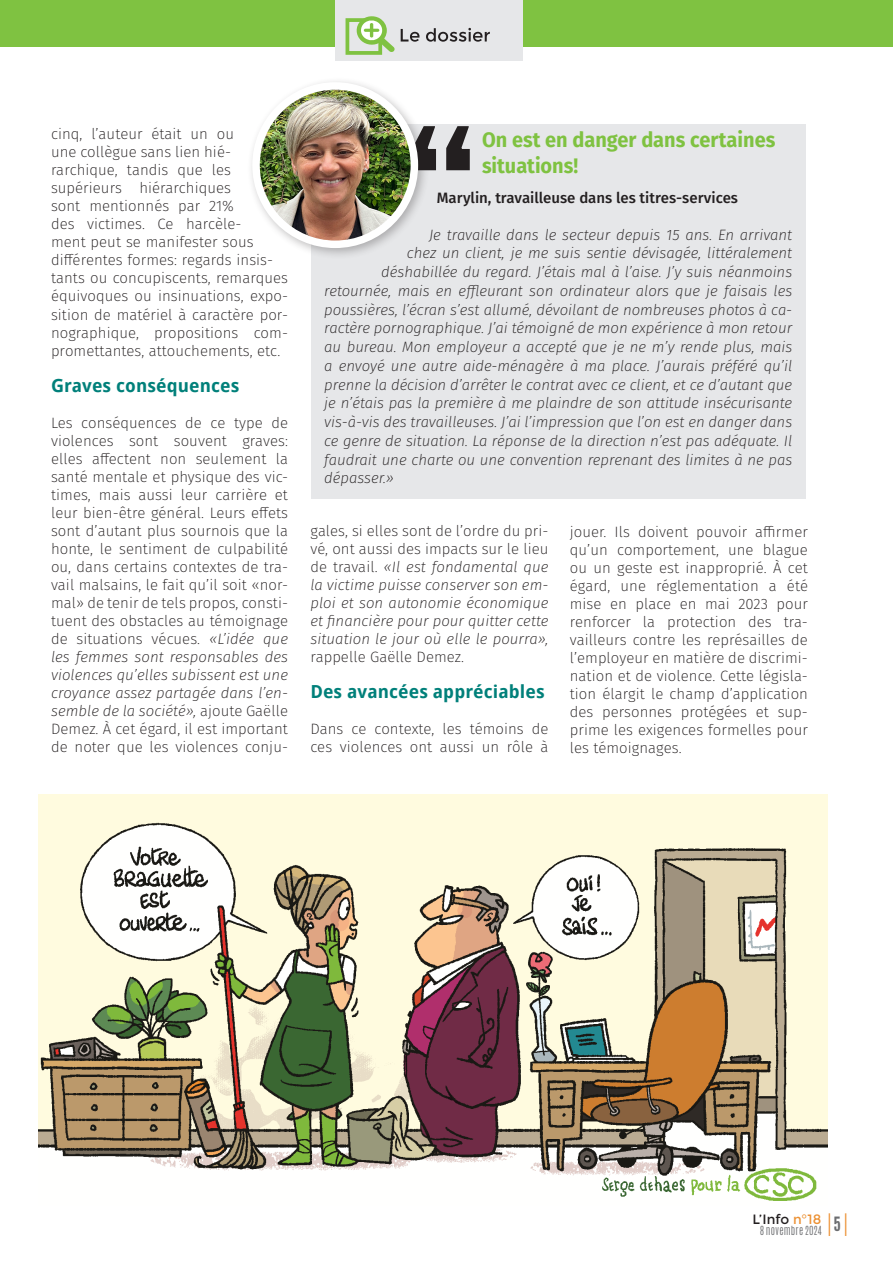
<style>
.page{position:relative;width:893px;height:1263px;background:#fff}
.page>*{position:absolute;margin:0;border:0;box-sizing:border-box;transform-origin:0 0}
.t1{font:300 25.95px "Antonio";color:#ec9134;scale:.64 1}
.Chap{font:700 21px/25.5px "Fira Sans";color:#7fc241;scale:.95 1}
.Doss-iT{font:700 18px "Droid Sans";letter-spacing:.005em;color:#00807a}
.Texte{font:200 15px/18px "Fira Sans";letter-spacing:.005em;color:#231f20}
.Texte-2{font:italic 200 15px/18px "Fira Sans";color:#231f20;text-align:justify}
.Texte-3{font:500 15px "Fira Sans";color:#231f20}
.t2{font:13.5px "Montserrat";letter-spacing:.005em;color:#231f20}
.t3{font:300 10.5px "Antonio";letter-spacing:.03em;color:#6c6d70}
.s1{font-style:italic}
.s2{font-style:normal}
.s3{color:#ec9134}
</style>
<div class="page">
<div style="left:0;top:0;width:893px;height:47px;background:#7fc241"></div>
<div style="left:335px;top:0;width:187px;height:61px;background:#e6e7e9"></div>
<svg style="left:401px;top:28px;width:89px;height:14px"></svg>
<svg style="left:345px;top:16px;width:50px;height:39px"></svg>
<div style="left:311px;top:125px;width:495px;height:374px;background:#e6e7e9"></div>
<svg style="left:430px;top:126px;width:40px;height:44px"></svg>
<div style="left:246px;top:76px;width:184px;height:184px;background:#231f20;opacity:.3"></div>
<img style="left:256px;top:86px;width:158px;height:158px;border-radius:79px">
<div style="left:252px;top:82px;width:166px;height:166px;border:8px solid #fff;border-radius:50%"></div>
<img style="left:38px;top:794px;width:789px;height:407px">
<p class="Texte" style="left:51px;top:125px;width:239px">cinq, l’auteur était un ou<br>une collègue sans lien hié&shy;rarchique, tandis que les supérieurs hiérarchiques<br>sont mentionnés par 21%<br>des victimes. Ce harcèle-<br>ment peut se manifester sous différentes formes: regards insis&shy;tants ou concupiscents, remarques équivoques ou insinuations, expo&shy;sition de matériel à caractère por&shy;nographique, propositions com&shy;promettantes, attouchements, etc.</p>
<p class="Doss-iT" style="left:51px;top:372px;width:190px">Graves conséquences</p>
<p class="Texte" style="left:51px;top:413px;width:239px;text-align:justify">Les conséquences de ce type de violences sont souvent graves: elles affectent non seulement la santé mentale et physique des vic&shy;times, mais aussi leur carrière et leur bien-être général. Leurs effets sont d’autant plus sournois que la honte, le sentiment de culpabilité ou, dans certains contextes de tra&shy;vail malsains, le fait qu’il soit «nor&shy;mal» de tenir de tels propos, consti&shy;tuent des obstacles au témoignage de situations vécues. <span class="s1">«L’idée que les femmes sont responsables des violences qu’elles subissent est une croyance assez partagée dans l’en&shy;semble de la société»,</span> ajoute Gaëlle Demez. À cet égard, il est important de noter que les violences conju-</p>
<p class="Chap" style="left:482px;top:127px;width:310px">On est en danger dans certaines situations!</p>
<p class="Texte-3" style="left:437px;top:187px;width:303px">Marylin, travailleuse dans les titres-services</p>
<p class="Texte-2" style="left:429px;top:225px;width:365px">Je travaille dans le secteur depuis 15 ans. En arrivant</p>
<p class="Texte-2" style="left:407px;top:244px;width:387px">chez un client, je me suis sentie dévisagée, littéralement</p>
<p class="Texte-2" style="left:381px;top:263px;width:412px">déshabillée du regard. J’étais mal à l’aise. J’y suis néanmoins</p>
<p class="Texte-2" style="left:324px;top:281px;width:470px">retournée, mais en effleurant son ordinateur alors que je faisais les</p>
<p class="Texte-2" style="left:324px;top:300px;width:470px">poussières, l’écran s’est allumé, dévoilant de nombreuses photos à ca-</p>
<p class="Texte-2" style="left:324px;top:319px;width:470px">ractère pornographique. J’ai témoigné de mon expérience à mon retour</p>
<p class="Texte-2" style="left:324px;top:338px;width:470px">au bureau. Mon employeur a accepté que je ne m’y rende plus, mais</p>
<p class="Texte-2" style="left:324px;top:356px;width:469px">a envoyé une autre aide-ménagère à ma place. J’aurais préféré qu’il</p>
<p class="Texte-2" style="left:324px;top:375px;width:469px">prenne la décision d’arrêter le contrat avec ce client, et ce d’autant que</p>
<p class="Texte-2" style="left:324px;top:394px;width:469px">je n’étais pas la première à me plaindre de son attitude insécurisante</p>
<p class="Texte-2" style="left:324px;top:413px;width:469px">vis-à-vis des travailleuses. J’ai l’impression que l’on est en danger dans</p>
<p class="Texte-2" style="left:324px;top:431px;width:470px">ce genre de situation. La réponse de la direction n’est pas adéquate. Il</p>
<p class="Texte-2" style="left:324px;top:450px;width:469px">faudrait une charte ou une convention reprenant des limites à ne pas</p>
<p class="Texte-2" style="left:324px;top:469px;width:71px">dépasser.»</p>
<p class="Texte" style="left:570px;top:523px;width:240px;text-align:justify">jouer. Ils doivent pouvoir affirmer qu’un comportement, une blague ou un geste est inapproprié. À cet égard, une réglementation a été mise en place en mai 2023 pour renforcer la protection des tra&shy;vailleurs contre les représailles de l’employeur en matière de discrimi&shy;nation et de violence. Cette législa&shy;tion élargit le champ d’application des personnes protégées et sup&shy;prime les exigences formelles pour les témoignages.</p>
<p class="Texte-2" style="left:310px;top:522px;width:240px"><span class="s2">gales, si elles sont de l’ordre du pri&shy;vé, ont aussi des impacts sur le lieu de travail.</span> «Il est fondamental que la victime puisse conserver son em&shy;ploi et son autonomie économique et financière pour pour quitter cette situation le jour où elle le pourra», <span class="s2">rappelle Gaëlle Demez.</span></p>
<p class="Doss-iT" style="left:310px;top:679px;width:236px">Des avancées appréciables</p>
<p class="Texte" style="left:310px;top:720px;width:240px">Dans ce contexte, les témoins de ces violences ont aussi un rôle à</p>
<p class="t2" style="left:752px;top:1211px;width:70px">L’Info <span class="s3">n°18</span></p>
<p class="t1" style="left:827px;top:1206px;width:33px">I<sup>5</sup>I</p>
<p class="t3" style="left:760px;top:1223px;width:63px">8 novembre 2024</p>
</div>
